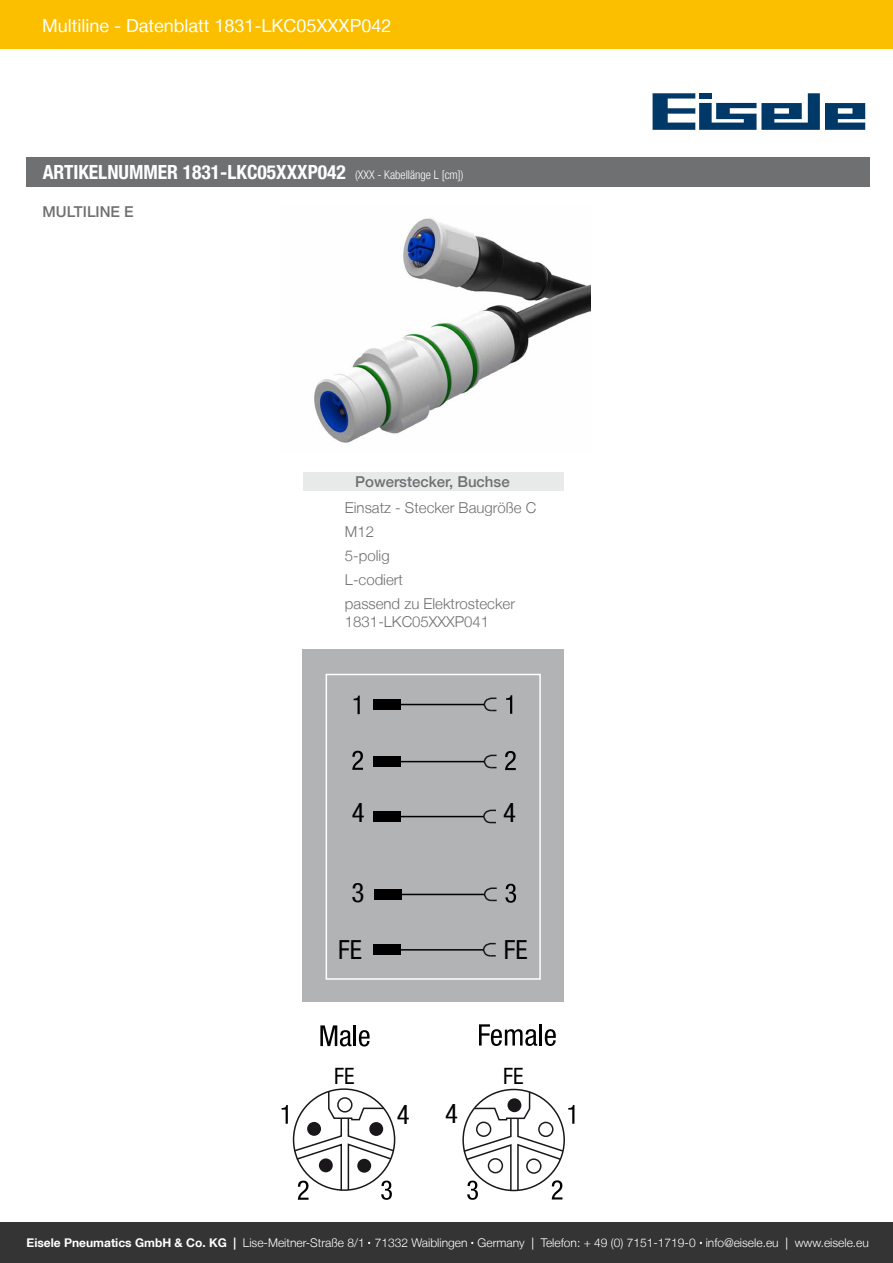
<style>
.page{position:relative;width:893px;height:1263px;background:#fff}
.page>*{position:absolute;margin:0;border:0;box-sizing:border-box;transform-origin:0 0}
.t1{font:condensed 27px "Helvetica Neue LT";color:#000}
.t2{font:condensed 26.25px "Helvetica Neue LT";color:#000}
.t3{font:condensed 22.5px "Helvetica Neue LT";color:#000}
.t4{font:700 condensed 19.5px "Helvetica Neue LT";color:#fff}
.t5{font:18px "Helvetica Neue LT";color:#fff}
.t6{font:300 15px/24px "Helvetica Neue LT";color:#6f7072}
.t7{font:500 15px "Helvetica Neue LT";color:#6f7072}
.t8{font:300 12px "Helvetica Neue LT";color:#fff}
.s1{font-weight:300;font-size:12px}
.s2{font-weight:700}
.s3{font-weight:400}
</style>
<div class="page">
<img style="left:314px;top:218px;width:276px;height:225px">
<div style="left:302px;top:650px;width:261px;height:352px;background:#b1b3b4"></div>
<div style="left:0;top:0;width:892px;height:48px;background:#fbbf00"></div>
<svg style="left:825px;top:103px;width:40px;height:27px"></svg>
<svg style="left:652px;top:93px;width:167px;height:37px"></svg>
<div style="left:27px;top:157px;width:842px;height:30px;background:#6f7072"></div>
<div style="left:0;top:1221px;width:892px;height:42px;background:#343434"></div>
<div style="left:325px;top:674px;width:216px;height:306px;border:2px solid #fff"></div>
<div style="left:303px;top:472px;width:260px;height:19px;background:#e8e9e9"></div>
<svg style="left:320px;top:1025px;width:31px;height:21px"></svg>
<hr style="left:353px;top:1025px;width:3px;height:21px;background:#000">
<svg style="left:359px;top:1030px;width:10px;height:16px"></svg>
<svg style="left:479px;top:1024px;width:58px;height:22px"></svg>
<hr style="left:539px;top:1024px;width:3px;height:22px;background:#000">
<svg style="left:545px;top:1029px;width:10px;height:17px"></svg>
<div style="left:373px;top:811px;width:27px;height:11px;background:#000"></div>
<svg style="left:482px;top:809px;width:14px;height:15px"></svg>
<hr style="left:397px;top:816px;width:86px;height:1px;background:#000">
<div style="left:372px;top:945px;width:28px;height:10px;background:#000"></div>
<svg style="left:483px;top:942px;width:13px;height:15px"></svg>
<hr style="left:397px;top:949px;width:86px;height:2px;background:#000">
<svg style="left:353px;top:696px;width:7px;height:18px"></svg>
<svg style="left:352px;top:751px;width:11px;height:19px"></svg>
<svg style="left:506px;top:695px;width:6px;height:19px"></svg>
<svg style="left:505px;top:751px;width:10px;height:19px"></svg>
<svg style="left:505px;top:884px;width:11px;height:19px"></svg>
<div style="left:373px;top:756px;width:28px;height:11px;background:#000"></div>
<svg style="left:483px;top:754px;width:14px;height:15px"></svg>
<hr style="left:398px;top:761px;width:86px;height:1px;background:#000">
<div style="left:373px;top:699px;width:28px;height:11px;background:#000"></div>
<svg style="left:483px;top:697px;width:14px;height:15px"></svg>
<hr style="left:398px;top:704px;width:86px;height:1px;background:#000">
<div style="left:373px;top:889px;width:28px;height:11px;background:#000"></div>
<svg style="left:483px;top:887px;width:14px;height:15px"></svg>
<hr style="left:398px;top:894px;width:86px;height:1px;background:#000">
<svg style="left:281px;top:1090px;width:114px;height:110px"></svg>
<svg style="left:462px;top:1090px;width:112px;height:110px"></svg>
<h3 class="t5" style="left:42px;top:15px;width:351px">Multiline - Datenblatt 1831-LKC05XXXP042</h3>
<h3 class="t4" style="left:43px;top:161px;width:422px">ARTIKELNUMMER 1831-LKC05XXXP042 <span class="s1">(XXX - Kabellänge L [cm])</span></h3>
<p class="t7" style="left:43px;top:202px;width:93px">MULTILINE E</p>
<p class="t7" style="left:355px;top:472px;width:156px">Powerstecker, Buchse</p>
<p class="t6" style="left:345px;top:495px;width:193px">Einsatz - Stecker Baugröße C<br>M12<br>5-polig<br>L-codiert<br>passend zu Elektrostecker</p>
<p class="t6" style="left:345px;top:609px;width:146px">1831-LKC05XXXP041</p>
<h1 class="t1" style="left:352px;top:797px;width:14px">4</h1>
<h1 class="t1" style="left:503px;top:797px;width:14px">4</h1>
<h1 class="t1" style="left:351px;top:876px;width:14px">3</h1>
<h2 class="t2" style="left:338px;top:934px;width:25px">FE</h2>
<h2 class="t2" style="left:503px;top:934px;width:25px">FE</h2>
<h3 class="t3" style="left:334px;top:1063px;width:22px">FE</h3>
<h3 class="t3" style="left:503px;top:1063px;width:22px">FE</h3>
<h1 class="t1" style="left:397px;top:1099px;width:14px">4</h1>
<h1 class="t1" style="left:445px;top:1098px;width:14px">4</h1>
<p class="t8" style="left:27px;top:1235px;width:843px"><span class="s2">Eisele Pneumatics GmbH &amp; Co. KG |</span> Lise-Meitner-Straße 8/1 71332 Waiblingen Germany <span class="s3">|</span> Telefon: + 49 (0) 7151-1719-0 info@eisele.eu <span class="s3">|</span> www.eisele.eu</p>
</div>
